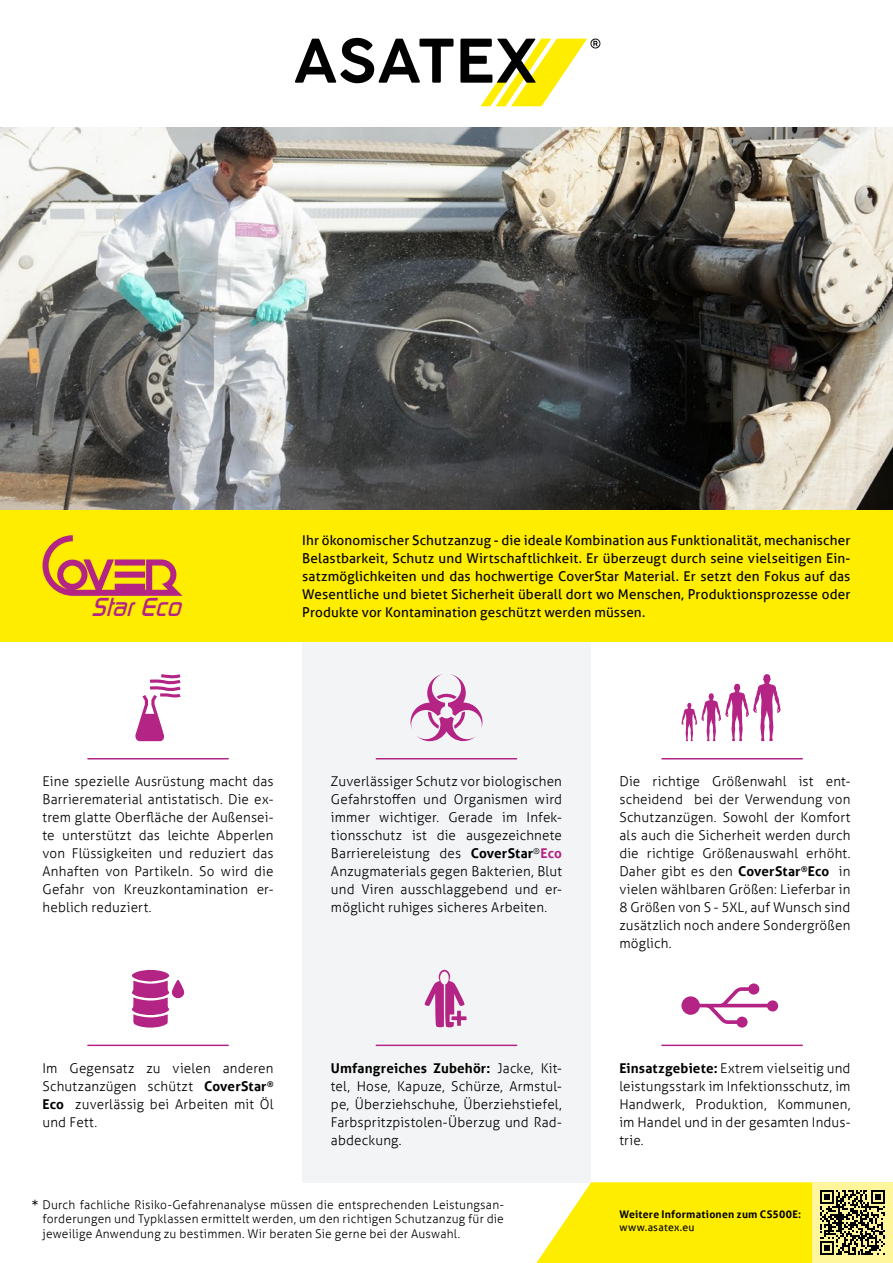
<style>
.page{position:relative;width:893px;height:1263px;background:#fff}
.page>*{position:absolute;margin:0;border:0;box-sizing:border-box;transform-origin:0 0}
.t1{font:italic 500 25.2px "Dicot";color:#b32485}
.t2{font:16.5px "Barlow";color:#000}
.t3{font:300 13.5px/18px "Aller";letter-spacing:.01em;color:#000;text-align:justify}
.t4{font:13.5px/18px "Aller";letter-spacing:.01em;color:#000;text-align:justify}
.t5{font:300 12px/14.4px "Aller";letter-spacing:.015em;color:#000;text-align:justify}
.t6{font:700 10.5px "Aller";letter-spacing:.02em;color:#000}
.t7{font:10.5px "Aller";letter-spacing:.025em;color:#000}
.s1{font-weight:700}
.s2{font-weight:700;color:#b32485}
</style>
<div class="page">
<div style="left:302px;top:642px;width:289px;height:540px;background:#f3f4f5"></div>
<hr style="left:88px;top:1044px;width:140px;height:2px;background:#b32485">
<svg style="left:135px;top:674px;width:46px;height:67px"></svg>
<svg style="left:411px;top:674px;width:71px;height:67px"></svg>
<hr style="left:88px;top:758px;width:140px;height:1px;background:#b32485">
<hr style="left:376px;top:758px;width:141px;height:1px;background:#b32485">
<hr style="left:376px;top:1044px;width:141px;height:2px;background:#b32485">
<svg style="left:681px;top:674px;width:100px;height:67px"></svg>
<svg style="left:131px;top:969px;width:54px;height:59px"></svg>
<img style="left:0;top:127px;width:893px;height:383px">
<div style="left:0;top:510px;width:893px;height:132px;background:#ffed00"></div>
<svg style="left:681px;top:987px;width:92px;height:41px"></svg>
<div style="left:767px;top:1000px;width:11px;height:11px;background:#b32485;border-radius:50%"></div>
<div style="left:748px;top:983px;width:11px;height:11px;background:#b32485;border-radius:50%"></div>
<svg style="left:425px;top:970px;width:42px;height:58px"></svg>
<svg style="left:295px;top:38px;width:305px;height:68px"></svg>
<svg style="left:43px;top:535px;width:139px;height:61px"></svg>
<svg style="left:536px;top:1182px;width:357px;height:81px;background:#eee02d"></svg>
<hr style="left:662px;top:758px;width:140px;height:1px;background:#b32485">
<hr style="left:662px;top:1044px;width:140px;height:2px;background:#b32485">
<p class="t4" style="left:302px;top:531px;width:550px">Ihr ökonomischer Schutzanzug - die ideale Kombination aus Funktionalität, mechanischer Belastbarkeit, Schutz und Wirtschaftlichkeit. Er überzeugt durch seine vielseitigen Ein&shy;satzmöglichkeiten und das hochwertige CoverStar Material. Er setzt den Fokus auf das Wesentliche und bietet Sicherheit überall dort wo Menschen, Produktionsprozesse oder</p>
<h1 class="t1" style="left:91px;top:593px;width:98px">StarEco</h1>
<p class="t4" style="left:302px;top:603px;width:345px">Produkte vor Kontamination geschützt werden müssen.</p>
<p class="t3" style="left:43px;top:773px;width:233px">Eine spezielle Ausrüstung macht das Barrierematerial antistatisch. Die ex&shy;trem glatte Oberfläche der Außensei&shy;te unterstützt das leichte Abperlen von Flüssigkeiten und reduziert das Anhaften von Partikeln. So wird die Gefahr von Kreuzkontamination er&shy;heblich reduziert.</p>
<p class="t3" style="left:43px;top:1059px;width:233px">Im Gegensatz zu vielen anderen Schutzanzügen schützt <span class="s1">CoverStar</span><sup>® </sup><span class="s1">Eco</span> zuverlässig bei Arbeiten mit Öl und Fett.</p>
<p class="t3" style="left:331px;top:773px;width:233px">Zuverlässiger Schutz vor biologischen Gefahrstoffen und Organismen wird immer wichtiger. Gerade im Infek&shy;tionsschutz ist die ausgezeichnete Barriereleistung des <span class="s1">CoverStar</span><sup>®</sup><span class="s2">Eco </span>Anzugmaterials gegen Bakterien, Blut und Viren ausschlaggebend und er&shy;möglicht ruhiges sicheres Arbeiten.</p>
<p class="t3" style="left:619px;top:773px;width:233px">Die richtige Größenwahl ist ent&shy;scheidend bei der Verwendung von Schutzanzügen. Sowohl der Komfort als auch die Sicherheit werden durch die richtige Größenauswahl erhöht.<br>Daher gibt es den <span class="s1">CoverStar</span><sup>®</sup><span class="s1">Eco</span> in vielen wählbaren Größen: Lieferbar in 8 Größen von S - 5XL, auf Wunsch sind zusätzlich noch andere Sondergrößen möglich.</p>
<p class="t3" style="left:331px;top:1059px;width:233px"><span class="s1">Umfangreiches Zubehör:</span> Jacke, Kit&shy;tel, Hose, Kapuze, Schürze, Armstul&shy;pe, Überziehschuhe, Überziehstiefel, Farbspritzpistolen-Überzug und Rad&shy;abdeckung.</p>
<p class="t3" style="left:619px;top:1059px;width:233px"><span class="s1">Einsatzgebiete:</span> Extrem vielseitig und leistungsstark im Infektionsschutz, im Handwerk, Produktion, Kommunen, im Handel und in der gesamten Indus&shy;trie.</p>
<p class="t2" style="left:32px;top:1196px;width:8px">*</p>
<p class="t5" style="left:43px;top:1197px;width:463px">Durch fachliche Risiko-Gefahrenanalyse müssen die entsprechenden Leistungsan&shy;forderungen und Typklassen ermittelt werden, um den richtigen Schutzanzug für die jeweilige Anwendung zu bestimmen. Wir beraten Sie gerne bei der Auswahl.</p>
<p class="t6" style="left:619px;top:1208px;width:183px">Weitere Informationen zum CS500E:</p>
<p class="t7" style="left:619px;top:1220px;width:77px">www.asatex.eu</p>
</div>
